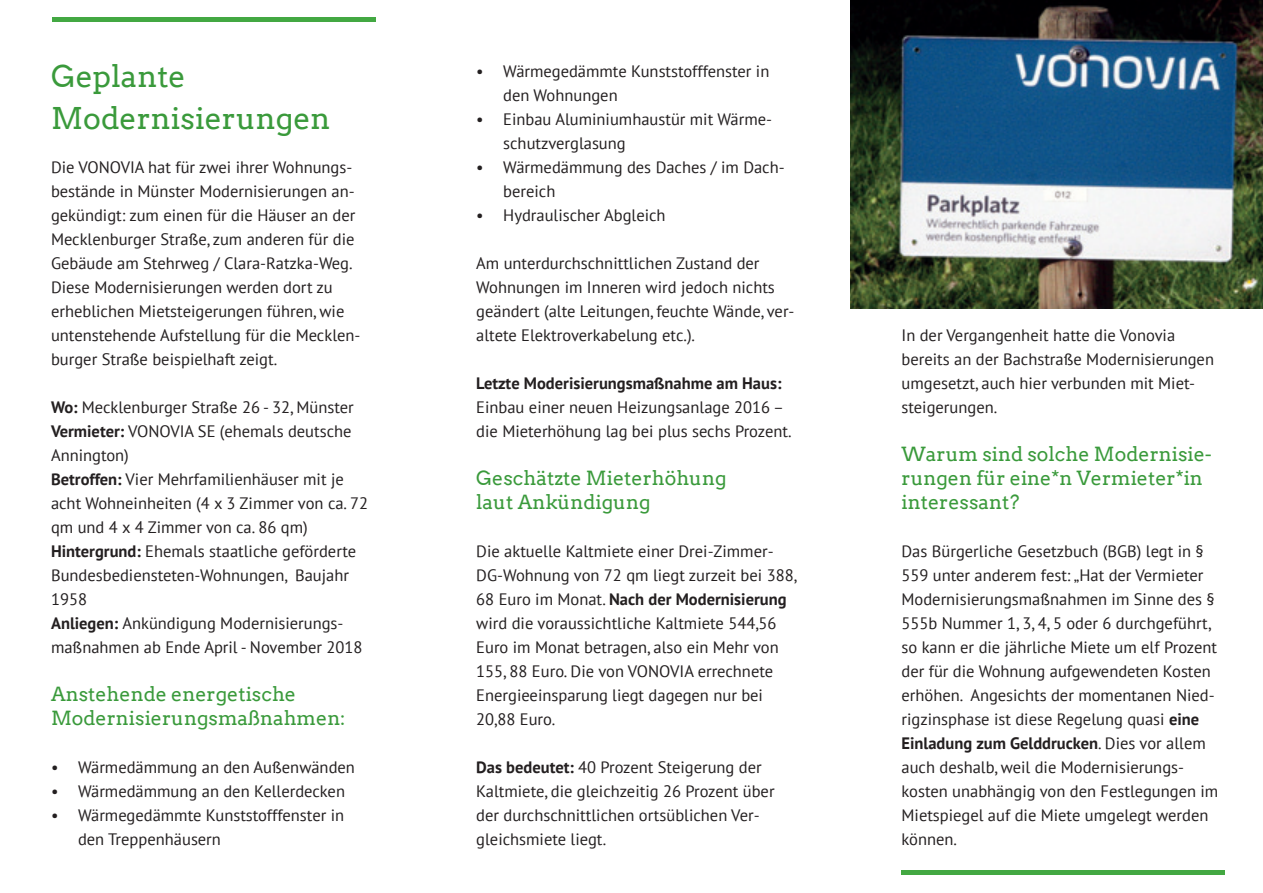
<style>
.page{position:relative;width:1263px;height:893px;background:#fff}
.page>*{position:absolute;margin:0;border:0;box-sizing:border-box;transform-origin:0 0}
.t1{font:30px/42px "Arvo";color:#3a9a3b}
.t2{font:19.5px/24px "Arvo";color:#3a9a3b}
.t3{font:16.5px/24px "PT Sans";color:#231f20}
.t4{font:700 16.5px "PT Sans";color:#231f20}
.s1{font-weight:700}
</style>
<div class="page">
<img style="left:850px;top:0;width:413px;height:308px">
<hr style="left:52px;top:17px;width:323px;height:4px;background:#43a842">
<hr style="left:901px;top:871px;width:323px;height:4px;background:#43a842">
<h1 class="t1" style="left:51px;top:55px;width:281px">Geplante<br>Modernisierungen</h1>
<p class="t3" style="left:51px;top:154px;width:311px">Die VONOVIA hat für zwei ihrer Wohnungs&shy;bestände in Münster Modernisierungen an&shy;gekündigt: zum einen für die Häuser an der Mecklenburger Straße, zum anderen für die Gebäude am Stehrweg / Clara-Ratzka-Weg.<br>Diese Modernisierungen werden dort zu erheblichen Mietsteigerungen führen, wie untenstehende Aufstellung für die Mecklen&shy;burger Straße beispielhaft zeigt.</p>
<p class="t3" style="left:51px;top:394px;width:319px"><span class="s1">Wo:</span> Mecklenburger Straße 26 - 32, Münster <span class="s1">Vermieter:</span> VONOVIA SE (ehemals deutsche Annington)<br><span class="s1">Betroffen:</span> Vier Mehrfamilienhäuser mit je acht Wohneinheiten (4 x 3 Zimmer von ca. 72 qm und 4 x 4 Zimmer von ca. 86 qm)<br><span class="s1">Hintergrund:</span> Ehemals staatliche geförderte Bundesbediensteten-Wohnungen, Baujahr 1958<br><span class="s1">Anliegen:</span> Ankündigung Modernisierungs&shy;maßnahmen ab Ende April - November 2018</p>
<p class="t2" style="left:51px;top:682px;width:296px">Anstehende energetische<br>Modernisierungsmaßnahmen:</p>
<p class="t3" style="left:51px;top:754px;width:305px">• Wärmedämmung an den Außenwänden</p>
<p class="t3" style="left:51px;top:778px;width:295px">• Wärmedämmung an den Kellerdecken</p>
<p class="t3" style="left:78px;top:802px;width:268px;text-indent:-27px">• Wärmegedämmte Kunststofffenster in den Treppenhäusern</p>
<p class="t3" style="left:503px;top:58px;width:268px;text-indent:-27px">• Wärmegedämmte Kunststofffenster in den Wohnungen</p>
<p class="t3" style="left:503px;top:106px;width:270px;text-indent:-27px">• Einbau Aluminiumhaustür mit Wärme&shy;schutzverglasung</p>
<p class="t3" style="left:503px;top:154px;width:283px;text-indent:-27px">• Wärmedämmung des Daches / im Dach&shy;bereich</p>
<p class="t3" style="left:476px;top:202px;width:191px">• Hydraulischer Abgleich</p>
<p class="t3" style="left:476px;top:250px;width:320px">Am unterdurchschnittlichen Zustand der Wohnungen im Inneren wird jedoch nichts geändert (alte Leitungen, feuchte Wände, ver&shy;altete Elektroverkabelung etc.).</p>
<p class="t4" style="left:476px;top:372px;width:307px">Letzte Moderisierungsmaßnahme am Haus:</p>
<p class="t3" style="left:476px;top:394px;width:317px">Einbau einer neuen Heizungsanlage 2016 – die Mieterhöhung lag bei plus sechs Prozent.</p>
<p class="t2" style="left:476px;top:466px;width:252px">Geschätzte Mieterhöhung laut Ankündigung</p>
<p class="t3" style="left:476px;top:538px;width:322px">Die aktuelle Kaltmiete einer Drei-Zimmer-DG-Wohnung von 72 qm liegt zurzeit bei 388, 68 Euro im Monat. <span class="s1">Nach der Modernisierung </span>wird die voraussichtliche Kaltmiete 544,56<br>Euro im Monat betragen, also ein Mehr von 155, 88 Euro. Die von VONOVIA errechnete Energieeinsparung liegt dagegen nur bei 20,88 Euro.</p>
<p class="t3" style="left:476px;top:754px;width:300px"><span class="s1">Das bedeutet:</span> 40 Prozent Steigerung der Kaltmiete, die gleichzeitig 26 Prozent über der durchschnittlichen ortsüblichen Ver&shy;gleichsmiete liegt.</p>
<p class="t3" style="left:901px;top:322px;width:314px">In der Vergangenheit hatte die Vonovia bereits an der Bachstraße Modernisierungen umgesetzt, auch hier verbunden mit Miet&shy;steigerungen.</p>
<p class="t2" style="left:901px;top:442px;width:312px">Warum sind solche Modernisie&shy;rungen für eine*n Vermieter*in interessant?</p>
<p class="t3" style="left:901px;top:538px;width:318px">Das Bürgerliche Gesetzbuch (BGB) legt in § 559 unter anderem fest: „Hat der Vermieter Modernisierungsmaßnahmen im Sinne des § 555b Nummer 1, 3, 4, 5 oder 6 durchgeführt, so kann er die jährliche Miete um elf Prozent der für die Wohnung aufgewendeten Kosten erhöhen. Angesichts der momentanen Nied&shy;rigzinsphase ist diese Regelung quasi <span class="s1">eine Einladung zum Gelddrucken</span>. Dies vor allem auch deshalb, weil die Modernisierungs&shy;kosten unabhängig von den Festlegungen im Mietspiegel auf die Miete umgelegt werden können.</p>
</div>
